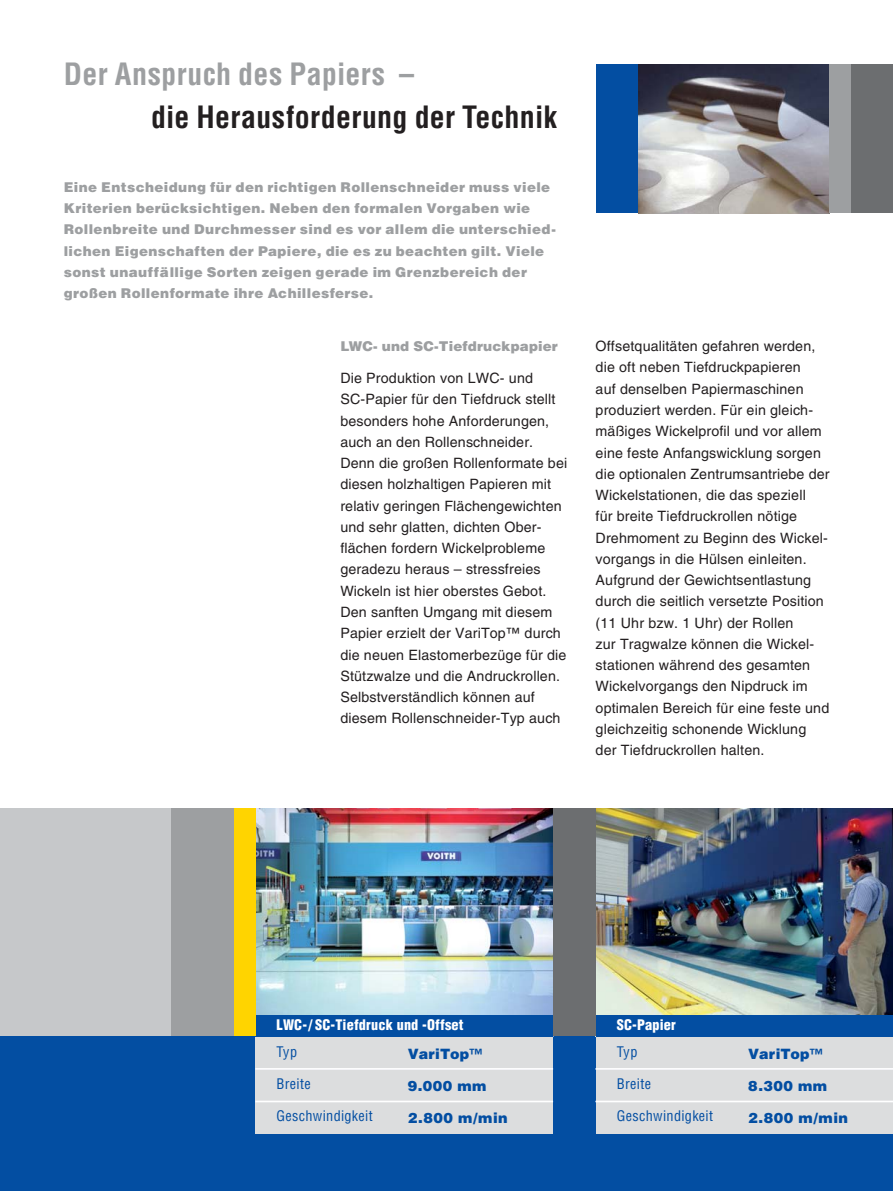
<style>
.page{position:relative;width:893px;height:1191px;background:#fff}
.page>*{position:absolute;margin:0;border:0;box-sizing:border-box;transform-origin:0 0}
.t1{font:700 condensed 30px "Helvetica";letter-spacing:.01em;color:#231f20}
.t2{font:700 condensed 30px "Helvetica";letter-spacing:.01em;color:#9d9fa1}
.t3{font:14.25px/21.3px "Helvetica";letter-spacing:.01em;color:#231f20}
.t4{font:900 14.25px "Helvetica";letter-spacing:.03em;color:#034ea2}
.t5{font:condensed 14.25px "Helvetica";letter-spacing:.02em;color:#034ea2}
.t6{font:900 condensed 14.25px "Helvetica";letter-spacing:.01em;color:#fff}
.t7{font:900 13.5px/21.3px "Helvetica";letter-spacing:.03em;color:#9d9fa1}
.t8{font:900 13.5px "Helvetica";letter-spacing:.01em;color:#9d9fa1}
</style>
<div class="page">
<div style="left:0;top:808px;width:892px;height:383px;background:#034ea2"></div>
<img style="left:595px;top:808px;width:297px;height:207px">
<div style="left:595px;top:1036px;width:297px;height:98px;background:#dcddde"></div>
<hr style="left:595px;top:1068px;width:297px;height:2px;background:#fff">
<hr style="left:595px;top:1101px;width:297px;height:1px;background:#fff">
<img style="left:255px;top:808px;width:298px;height:207px">
<div style="left:255px;top:1036px;width:298px;height:98px;background:#dcddde"></div>
<hr style="left:255px;top:1068px;width:298px;height:2px;background:#fff">
<hr style="left:255px;top:1101px;width:298px;height:1px;background:#fff">
<div style="left:595px;top:64px;width:297px;height:149px;background:#034ea2"></div>
<img style="left:638px;top:64px;width:191px;height:149px">
<div style="left:850px;top:64px;width:42px;height:149px;background:#6c6e70"></div>
<div style="left:553px;top:808px;width:42px;height:228px;background:#6c6e70"></div>
<div style="left:170px;top:808px;width:64px;height:228px;background:#9d9fa1"></div>
<div style="left:234px;top:808px;width:21px;height:228px;background:#ffd400"></div>
<div style="left:0;top:808px;width:170px;height:228px;background:#c6c8ca"></div>
<div style="left:829px;top:64px;width:21px;height:149px;background:#9d9fa1"></div>
<h1 class="t2" style="left:64px;top:63px;width:352px">Der Anspruch des Papiers –</h1>
<h1 class="t1" style="left:151px;top:106px;width:407px">die Herausforderung der Technik</h1>
<p class="t7" style="left:64px;top:177px;width:494px">Eine Entscheidung für den richtigen Rollenschneider muss viele Kriterien berücksichtigen. Neben den formalen Vorgaben wie Rollenbreite und Durchmesser sind es vor allem die unterschied&shy;lichen Eigenschaften der Papiere, die es zu beachten gilt. Viele sonst unauffällige Sorten zeigen gerade im Grenzbereich der großen Rollenformate ihre Achillesferse.</p>
<p class="t8" style="left:340px;top:342px;width:219px">LWC- und SC-Tiefdruckpapier</p>
<p class="t3" style="left:340px;top:369px;width:228px">Die Produktion von LWC- und<br>SC-Papier für den Tiefdruck stellt besonders hohe Anforderungen, auch an den Rollenschneider.<br>Denn die großen Rollenformate bei diesen holzhaltigen Papieren mit relativ geringen Flächengewichten und sehr glatten, dichten Ober&shy;flächen fordern Wickelprobleme geradezu heraus – stressfreies<br>Wickeln ist hier oberstes Gebot.<br>Den sanften Umgang mit diesem<br>Papier erzielt der VariTop™ durch die neuen Elastomerbezüge für die<br>Stützwalze und die Andruckrollen.<br>Selbstverständlich können auf diesem Rollenschneider-Typ auch</p>
<p class="t3" style="left:595px;top:337px;width:235px">Offsetqualitäten gefahren werden, die oft neben Tiefdruckpapieren<br>auf denselben Papiermaschinen produziert werden. Für ein gleich&shy;mäßiges Wickelprofil und vor allem eine feste Anfangswicklung sorgen die optionalen Zentrumsantriebe der Wickelstationen, die das speziell<br>für breite Tiefdruckrollen nötige Drehmoment zu Beginn des Wickel&shy;vorgangs in die Hülsen einleiten.<br>Aufgrund der Gewichtsentlastung durch die seitlich versetzte Position (11 Uhr bzw. 1 Uhr) der Rollen<br>zur Tragwalze können die Wickel&shy;stationen während des gesamten Wickelvorgangs den Nipdruck im optimalen Bereich für eine feste und gleichzeitig schonende Wicklung der Tiefdruckrollen halten.</p>
<p class="t6" style="left:276px;top:1020px;width:188px">LWC-/ SC-Tiefdruck und -Offset</p>
<p class="t5" style="left:276px;top:1047px;width:22px">Typ</p>
<p class="t5" style="left:276px;top:1079px;width:36px">Breite</p>
<p class="t5" style="left:276px;top:1110px;width:98px">Geschwindigkeit</p>
<p class="t4" style="left:408px;top:1049px;width:76px">VariTop™</p>
<p class="t4" style="left:408px;top:1081px;width:80px">9.000 mm</p>
<p class="t4" style="left:408px;top:1112px;width:101px">2.800 m/min</p>
<p class="t6" style="left:617px;top:1020px;width:61px">SC-Papier</p>
<p class="t5" style="left:617px;top:1047px;width:22px">Typ</p>
<p class="t5" style="left:617px;top:1079px;width:36px">Breite</p>
<p class="t5" style="left:617px;top:1110px;width:98px">Geschwindigkeit</p>
<p class="t4" style="left:748px;top:1049px;width:76px">VariTop™</p>
<p class="t4" style="left:748px;top:1081px;width:80px">8.300 mm</p>
<p class="t4" style="left:748px;top:1112px;width:101px">2.800 m/min</p>
</div>
